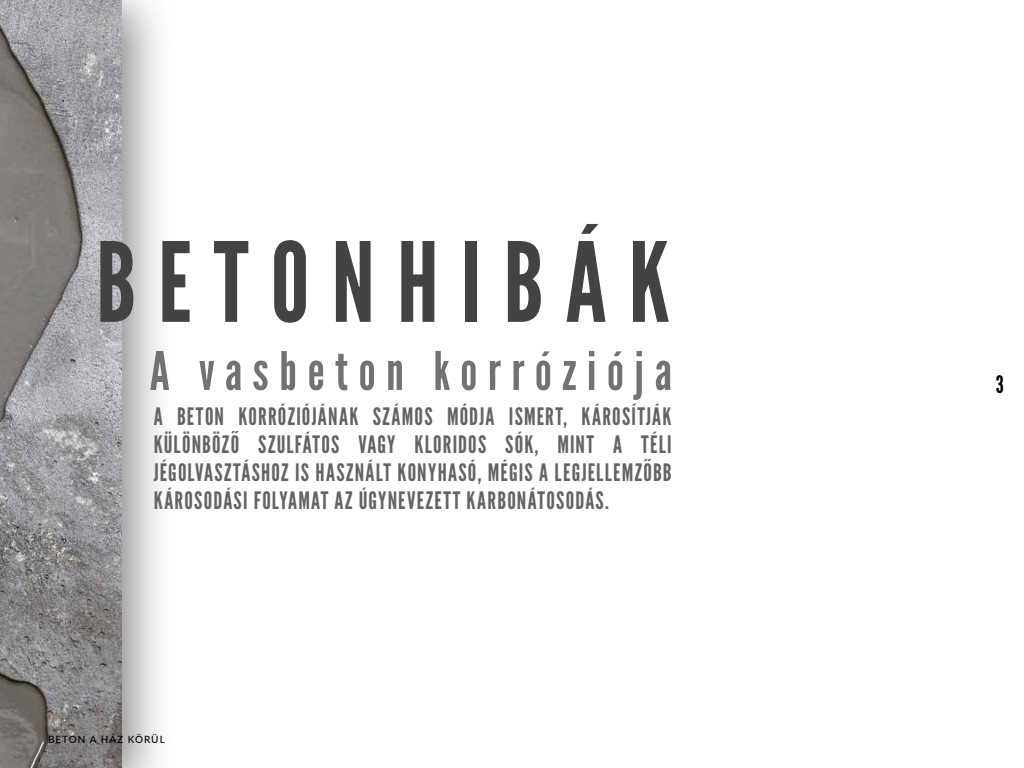
<style>
.page{position:relative;width:1024px;height:768px;background:#fff}
.page>*{position:absolute;margin:0;border:0;box-sizing:border-box;transform-origin:0 0}
.t1{font:110px "League Gothic";letter-spacing:.2em;color:#434343}
.t2{font:53px "League Gothic";letter-spacing:.2em;color:#727272}
.t3{font:24px/28px "League Gothic";letter-spacing:.055em;color:#646464;text-align:justify}
.t4{font:24px "League Gothic";color:#000}
.t5{font:500 10px "Lato";letter-spacing:.1em;color:#000}
</style>
<div class="page">
<div style="left:0;top:0;width:176px;height:768px;background:#000;opacity:.48"></div>
<img style="left:0;top:0;width:122px;height:768px">
<h1 class="t1" style="left:96px;top:217px;width:575px">BETONHIBÁK</h1>
<h2 class="t2" style="left:150px;top:339px;width:523px">A vasbeton korróziója</h2>
<p class="t3" style="left:154px;top:402px;width:520px">A BETON KORRÓZIÓJÁNAK SZÁMOS MÓDJA ISMERT, KÁROSÍTJÁK KÜLÖNBÖZŐ SZULFÁTOS VAGY KLORIDOS SÓK, MINT A TÉLI JÉGOLVASZTÁSHOZ IS HASZNÁLT KONYHASÓ, MÉGIS A LEGJELLEMZŐBB KÁROSODÁSI FOLYAMAT AZ ÚGYNEVEZETT KARBONÁTOSODÁS.</p>
<p class="t5" style="left:48px;top:733px;width:118px">BETON A HÁZ KÖRÜL</p>
<p class="t4" style="left:996px;top:370px;width:10px">3</p>
</div>
